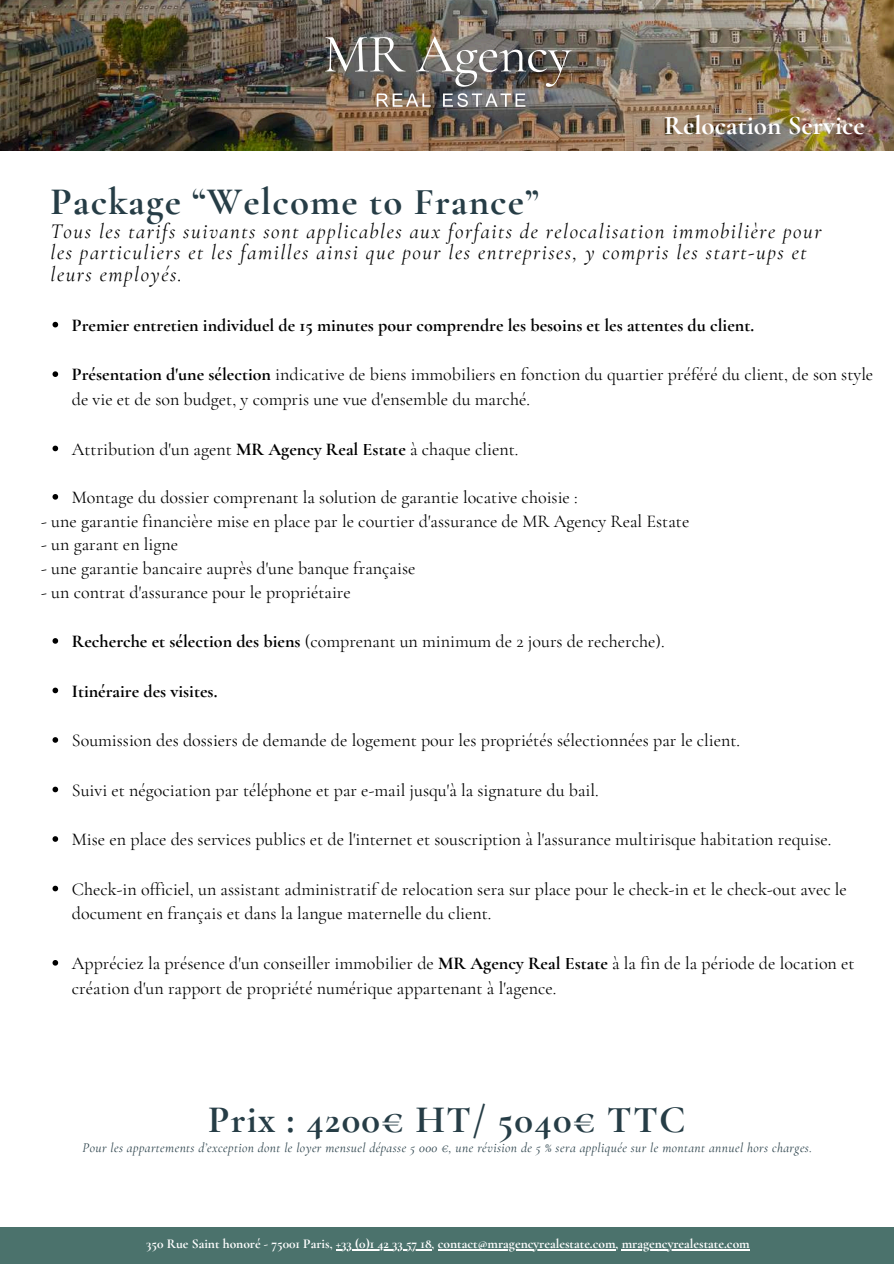
<style>
.page{position:relative;width:894px;height:1264px;background:#fff}
.page>*{position:absolute;margin:0;border:0;box-sizing:border-box;transform-origin:0 0}
.t1{font:700 38.85px "Cormorant Garamond";letter-spacing:.03em;color:#263d46}
.t2{font:700 27px "Cormorant Garamond";color:#fff}
.t3{font:italic 21px/21.3px "Cormorant Garamond";letter-spacing:.07em;color:#000}
.t4{font:18px/24.8px "Cormorant Garamond";color:#000}
.t5{font:700 18px "Cormorant Garamond";color:#000}
.t6{font:700 13.5px "Cormorant Garamond";color:#fff}
.t7{font:italic 13.35px "Cormorant Garamond";letter-spacing:.03em;color:#263d46}
.s1{font-weight:700}
</style>
<div class="page">
<img style="left:0;top:0;width:893px;height:150px">
<svg style="left:325px;top:37px;width:80px;height:34px"></svg>
<img style="left:416px;top:37px;width:155px;height:50px">
<svg style="left:376px;top:93px;width:54px;height:14px"></svg>
<svg style="left:443px;top:93px;width:82px;height:14px"></svg>
<svg style="left:52px;top:322px;width:6px;height:5px"></svg>
<svg style="left:52px;top:371px;width:6px;height:6px"></svg>
<svg style="left:52px;top:445px;width:6px;height:6px"></svg>
<svg style="left:52px;top:494px;width:6px;height:5px"></svg>
<svg style="left:52px;top:638px;width:6px;height:5px"></svg>
<svg style="left:52px;top:687px;width:6px;height:6px"></svg>
<svg style="left:52px;top:737px;width:6px;height:5px"></svg>
<svg style="left:52px;top:786px;width:6px;height:6px"></svg>
<svg style="left:52px;top:836px;width:6px;height:5px"></svg>
<svg style="left:52px;top:885px;width:6px;height:6px"></svg>
<svg style="left:52px;top:960px;width:6px;height:5px"></svg>
<div style="left:0;top:1226px;width:893px;height:37px;background:#4b726c"></div>
<hr style="left:336px;top:1249px;width:95px;height:1px;background:#fff">
<hr style="left:437px;top:1249px;width:178px;height:1px;background:#fff">
<hr style="left:621px;top:1249px;width:128px;height:1px;background:#fff">
<h2 class="t2" style="left:664px;top:109px;width:202px">Relocation Service</h2>
<h1 class="t1" style="left:51px;top:178px;width:489px">Package “Welcome to France”</h1>
<p class="t3" style="left:51px;top:220px;width:772px">Tous les tarifs suivants sont applicables aux forfaits de relocalisation immobilière pour les particuliers et les familles ainsi que pour les entreprises, y compris les start-ups et leurs employés.</p>
<p class="t5" style="left:72px;top:314px;width:683px">Premier entretien individuel de 15 minutes pour comprendre les besoins et les attentes du client.</p>
<p class="t4" style="left:72px;top:362px;width:802px"><span class="s1">Présentation d'une sélection</span> indicative de biens immobiliers en fonction du quartier préféré du client, de son style de vie et de son budget, y compris une vue d'ensemble du marché.</p>
<p class="t4" style="left:72px;top:436px;width:448px">Attribution d'un agent <span class="s1">MR Agency Real Estate</span> à chaque client.</p>
<p class="t4" style="left:72px;top:485px;width:507px">Montage du dossier comprenant la solution de garantie locative choisie :</p>
<p class="t4" style="left:41px;top:508px;width:649px">- une garantie financière mise en place par le courtier d'assurance de MR Agency Real Estate</p>
<p class="t4" style="left:41px;top:532px;width:138px">- un garant en ligne</p>
<p class="t4" style="left:41px;top:556px;width:375px">- une garantie bancaire auprès d'une banque française</p>
<p class="t4" style="left:41px;top:579px;width:311px">- un contrat d'assurance pour le propriétaire</p>
<p class="t4" style="left:72px;top:629px;width:594px"><span class="s1">Recherche et sélection des biens</span> (comprenant un minimum de 2 jours de recherche).</p>
<p class="t5" style="left:72px;top:680px;width:147px">Itinéraire des visites.</p>
<p class="t4" style="left:72px;top:728px;width:669px">Soumission des dossiers de demande de logement pour les propriétés sélectionnées par le client.</p>
<p class="t4" style="left:72px;top:777px;width:528px">Suivi et négociation par téléphone et par e-mail jusqu'à la signature du bail.</p>
<p class="t4" style="left:72px;top:827px;width:760px">Mise en place des services publics et de l'internet et souscription à l'assurance multirisque habitation requise.</p>
<p class="t4" style="left:72px;top:876px;width:776px">Check-in officiel, un assistant administratif de relocation sera sur place pour le check-in et le check-out avec le document en français et dans la langue maternelle du client.</p>
<p class="t4" style="left:72px;top:950px;width:784px">Appréciez la présence d'un conseiller immobilier de <span class="s1">MR Agency Real Estate</span> à la fin de la période de location et création d'un rapport de propriété numérique appartenant à l'agence.</p>
<h1 class="t1" style="left:208px;top:1095px;width:479px">Prix : 4200€ HT/ 5040€ TTC</h1>
<p class="t7" style="left:83px;top:1139px;width:730px">Pour les appartements d’exception dont le loyer mensuel dépasse 5 000 €, une révision de 5 % sera appliquée sur le montant annuel hors charges.</p>
<p class="t6" style="left:146px;top:1235px;width:605px">350 Rue Saint honoré - 75001 Paris, +33 (0)1 42 33 57 18, contact@mragencyrealestate.com, mragencyrealestate.com</p>
</div>
